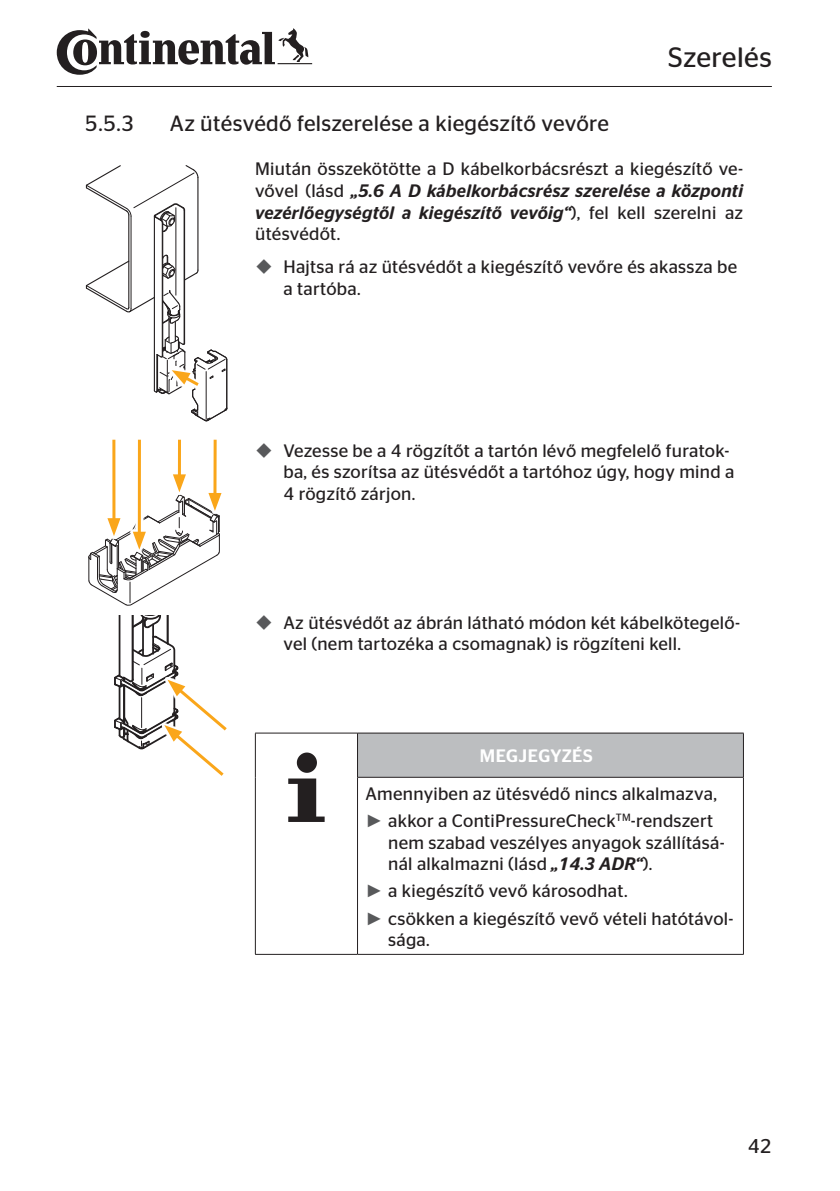
<style>
.page{position:relative;width:840px;height:1191px;background:#fff}
.page>*{position:absolute;margin:0;border:0;box-sizing:border-box;transform-origin:0 0}
.t1{font:28px "Continental Stag Sans";letter-spacing:.015em;color:#231f20}
.t2{font:22px "Continental Stag Sans";letter-spacing:.015em;color:#231f20}
.t3{font:20px "Continental Stag Sans";color:#231f20}
.t4{font:18px/21.6px "Continental Stag Sans";letter-spacing:.015em;color:#231f20}
.t5{font:500 18px "Continental Stag Sans";letter-spacing:.035em;color:#fff}
.s1{font-weight:500;font-style:italic}
.s2{font-family:"Arial";color:#58595b}
</style>
<div class="page">
<hr style="left:57px;top:86px;width:714px;height:1px;background:#231f20">
<svg style="left:57px;top:28px;width:255px;height:47px"></svg>
<div style="left:357px;top:733px;width:386px;height:44px;background:#bcbec0"></div>
<hr style="left:255px;top:954px;width:102px;height:1px;background:#231f20">
<hr style="left:255px;top:732px;width:102px;height:1px;background:#231f20">
<hr style="left:255px;top:733px;width:1px;height:44px;background:#231f20">
<hr style="left:255px;top:777px;width:1px;height:177px;background:#231f20">
<hr style="left:357px;top:777px;width:1px;height:177px;background:#231f20">
<hr style="left:742px;top:777px;width:1px;height:177px;background:#231f20">
<hr style="left:357px;top:954px;width:386px;height:1px;background:#231f20">
<hr style="left:357px;top:732px;width:386px;height:1px;background:#231f20">
<hr style="left:357px;top:733px;width:1px;height:44px;background:#231f20">
<hr style="left:742px;top:733px;width:1px;height:44px;background:#231f20">
<hr style="left:357px;top:777px;width:386px;height:1px;background:#231f20">
<svg style="left:288px;top:752px;width:36px;height:70px"></svg>
<hr style="left:131px;top:216px;width:1px;height:93px;background:#231f20">
<hr style="left:128px;top:215px;width:1px;height:92px;background:#231f20">
<hr style="left:197px;top:177px;width:1px;height:93px;background:#231f20">
<hr style="left:162px;top:222px;width:1px;height:134px;background:#231f20">
<hr style="left:154px;top:216px;width:1px;height:175px;background:#231f20">
<hr style="left:184px;top:210px;width:1px;height:133px;background:#231f20">
<svg style="left:85px;top:165px;width:114px;height:68px"></svg>
<hr style="left:175px;top:208px;width:1px;height:87px;background:#231f20">
<svg style="left:85px;top:254px;width:143px;height:168px"></svg>
<hr style="left:112px;top:440px;width:3px;height:84px;background:#faa61a">
<hr style="left:138px;top:440px;width:3px;height:97px;background:#faa61a">
<hr style="left:178px;top:440px;width:3px;height:40px;background:#faa61a">
<hr style="left:213px;top:440px;width:3px;height:58px;background:#faa61a">
<svg style="left:88px;top:474px;width:133px;height:132px"></svg>
<svg style="left:114px;top:616px;width:113px;height:160px"></svg>
<h1 class="t1" style="left:667px;top:41px;width:105px">Szerelés</h1>
<p class="t2" style="left:85px;top:111px;width:51px">5.5.3</p>
<p class="t2" style="left:170px;top:111px;width:440px">Az ütésvédő felszerelése a kiegészítő vevőre</p>
<p class="t4" style="left:255px;top:158px;width:489px;text-align:justify">Miután összekötötte a D kábelkorbácsrészt a kiegészítő ve&shy;vővel (lásd <span class="s1">„5.6 A D kábelkorbácsrész szerelése a központi vezérlőegységtől a kiegészítő vevőig“</span>), fel kell szerelni az ütésvédőt.</p>
<p class="t4" style="left:283px;top:256px;width:455px">Hajtsa rá az ütésvédőt a kiegészítő vevőre és akassza be a tartóba.</p>
<p class="t4" style="left:283px;top:439px;width:452px">Vezesse be a 4 rögzítőt a tartón lévő megfelelő furatok&shy;ba, és szorítsa az ütésvédőt a tartóhoz úgy, hogy mind a<br>4 rögzítő zárjon.</p>
<p class="t4" style="left:283px;top:611px;width:458px">Az ütésvédőt az ábrán látható módon két kábelkötegelő&shy;vel (nem tartozéka a csomagnak) is rögzíteni kell.</p>
<p class="t5" style="left:479px;top:745px;width:115px">MEGJEGYZÉS</p>
<p class="t4" style="left:365px;top:779px;width:352px;line-height:27.2px">Amennyiben az ütésvédő nincs alkalmazva, <span class="s2">►</span> akkor a ContiPressureCheck<sup>TM</sup>-rendszert</p>
<p class="t4" style="left:388px;top:831px;width:338px">nem szabad veszélyes anyagok szállításá&shy;nál alkalmazni (lásd <span class="s1">„14.3 ADR“</span>).</p>
<p class="t4" style="left:365px;top:877px;width:369px;line-height:27.2px"><span class="s2">►</span> a kiegészítő vevő károsodhat.<br><span class="s2">►</span> csökken a kiegészítő vevő vételi hatótávol-</p>
<p class="t4" style="left:388px;top:929px;width:43px">sága.</p>
<p class="t3" style="left:747px;top:1134px;width:25px">42</p>
</div>
